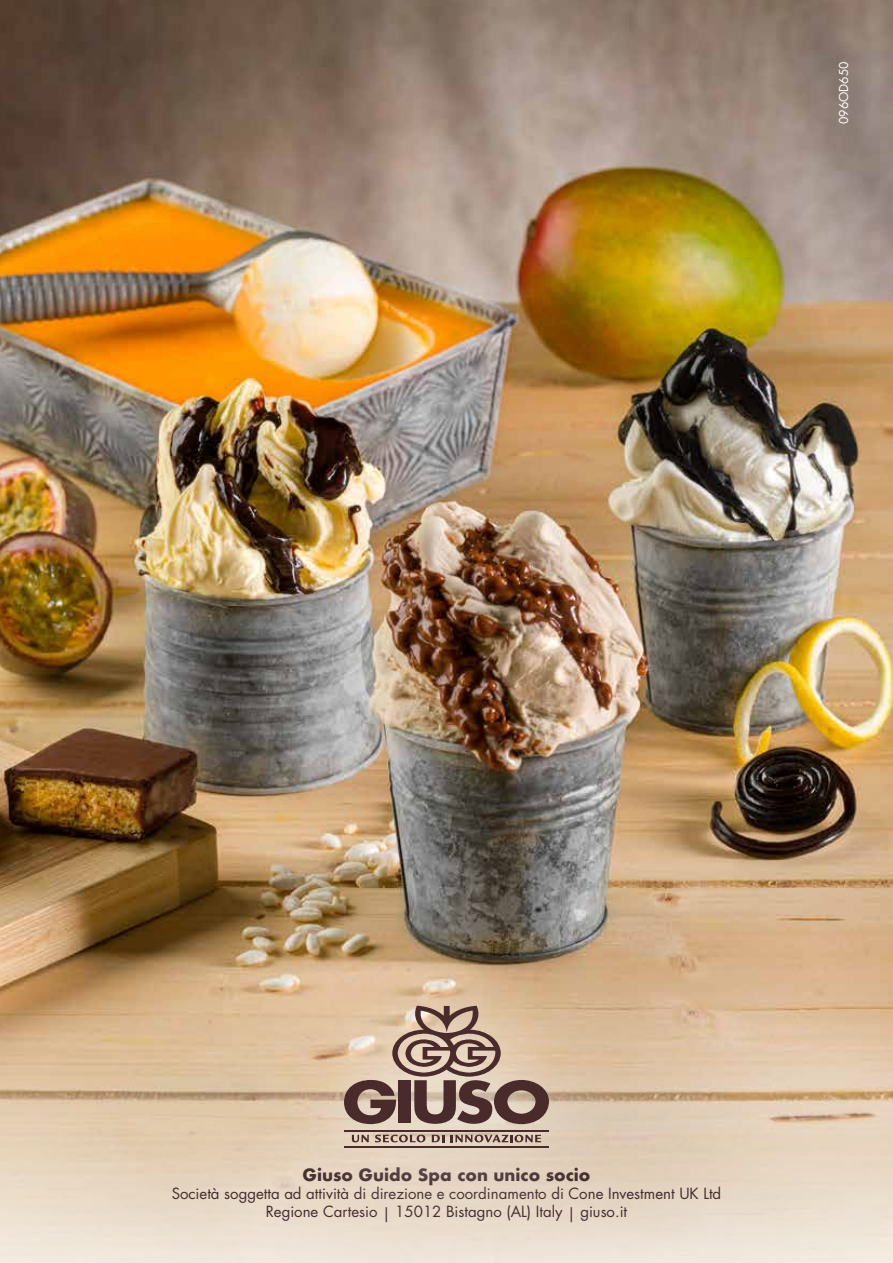
<style>
.page{position:relative;width:893px;height:1263px;background:#fff}
.page>*{position:absolute;margin:0;border:0;box-sizing:border-box;transform-origin:0 0}
.t1{font:700 16.5px "Futura";color:#432d30}
.t2{font:15px/18px "Futura Std";color:#432d30;text-align:center}
.t3{font:12px "Futura Std";color:#fff}
</style>
<div class="page">
<img style="left:0;top:0;width:893px;height:908px">
<svg style="left:0;top:908px;width:893px;height:355px;background:#d0b493"></svg>
<svg style="left:114px;top:1093px;width:665px;height:170px;background:#e5d5c2"></svg>
<svg style="left:269px;top:930px;width:354px;height:295px;background:#d4bda1"></svg>
<svg style="left:352px;top:1135px;width:17px;height:7px"></svg>
<svg style="left:375px;top:1135px;width:50px;height:7px"></svg>
<svg style="left:432px;top:1135px;width:12px;height:7px"></svg>
<svg style="left:451px;top:1135px;width:90px;height:7px"></svg>
<svg style="left:344px;top:1006px;width:205px;height:118px;background:#ad9483"></svg>
<hr style="left:344px;top:1130px;width:205px;height:2px;background:#492b2c">
<hr style="left:344px;top:1146px;width:205px;height:2px;background:#492b2c">
<p class="t3" style="left:836px;top:124px;width:64px;rotate:-90deg">096OD650</p>
<p class="t1" style="left:302px;top:1163px;width:289px">Giuso Guido Spa con unico socio</p>
<p class="t2" style="left:172px;top:1185px;width:551px">Società soggetta ad attività di direzione e coordinamento di Cone Investment UK Ltd<br>Regione Cartesio | 15012 Bistagno (AL) Italy | giuso.it</p>
</div>
